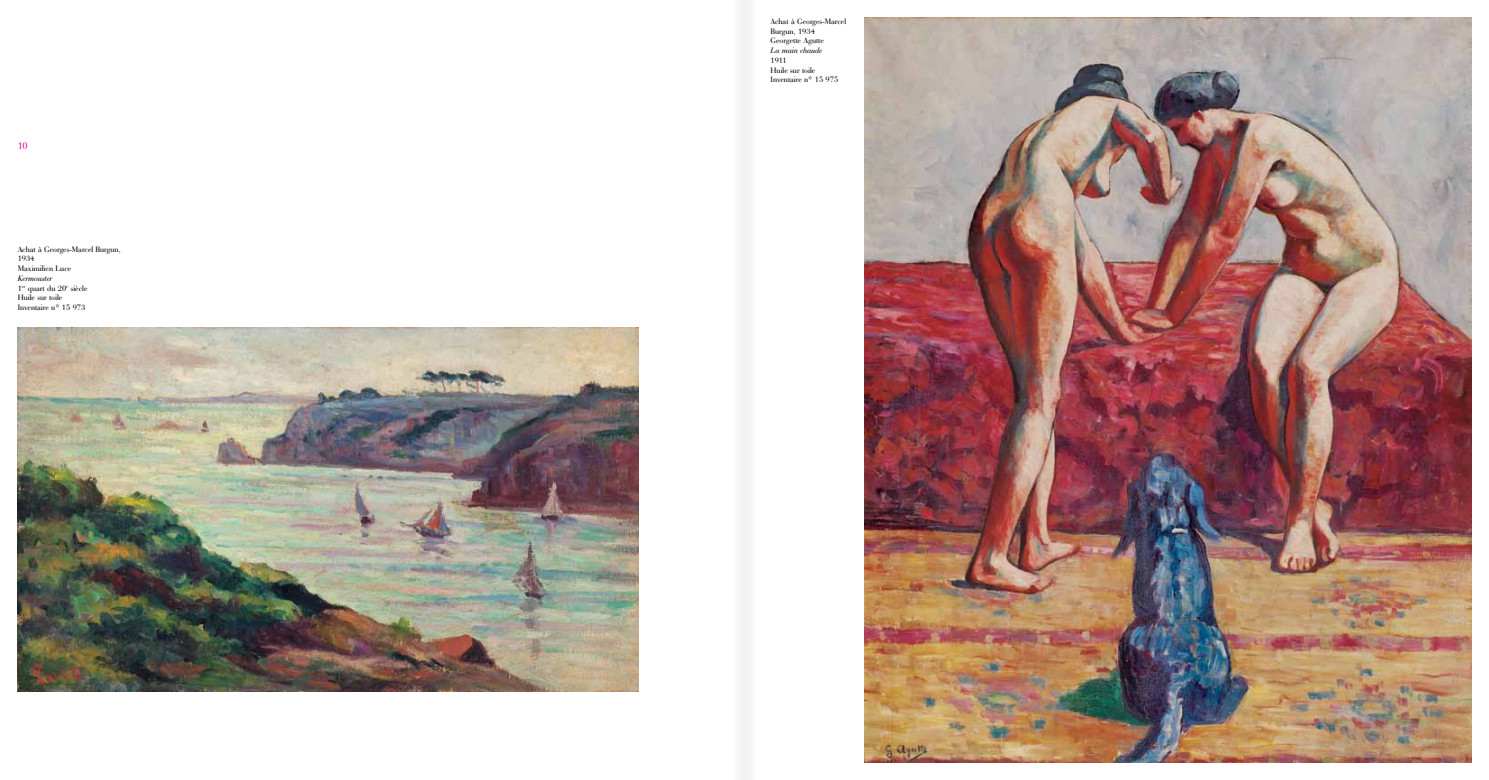
<style>
.page{position:relative;width:1489px;height:780px;background:#fff}
.page>*{position:absolute;margin:0;border:0;box-sizing:border-box;transform-origin:0 0}
.t1{font:10px "Cg Bauer Bodoni";color:#ec008c}
.t2{font:8.12px/9.8px "Cg Bauer Bodoni";color:#000}
.t3{font:8.12px "Cg Bauer Bodoni It";color:#000}
</style>
<div class="page">
<img style="left:864px;top:18px;width:606px;height:744px">
<img style="left:18px;top:328px;width:620px;height:363px">
<div style="left:732px;top:0;width:25px;height:780px;background:#f6f6f7"></div>
<p class="t1" style="left:18px;top:140px;width:11px">10</p>
<p class="t2" style="left:18px;top:244px;width:104px">Achat à Georges-Marcel Burgun,<br>1934<br>Maximilien Luce</p>
<p class="t3" style="left:18px;top:273px;width:36px">Kermouster</p>
<p class="t2" style="left:18px;top:283px;width:71px">1<sup>er</sup> quart du 20<sup>e</sup> siècle<br>Huile sur toile<br>Inventaire n° 15 973</p>
<p class="t2" style="left:770px;top:16px;width:77px">Achat à Georges-Marcel<br>Burgun, 1934<br>Georgette Agutte</p>
<p class="t3" style="left:770px;top:45px;width:53px">La main chaude</p>
<p class="t2" style="left:770px;top:55px;width:69px">1911<br>Huile sur toile<br>Inventaire n° 15 975</p>
</div>
